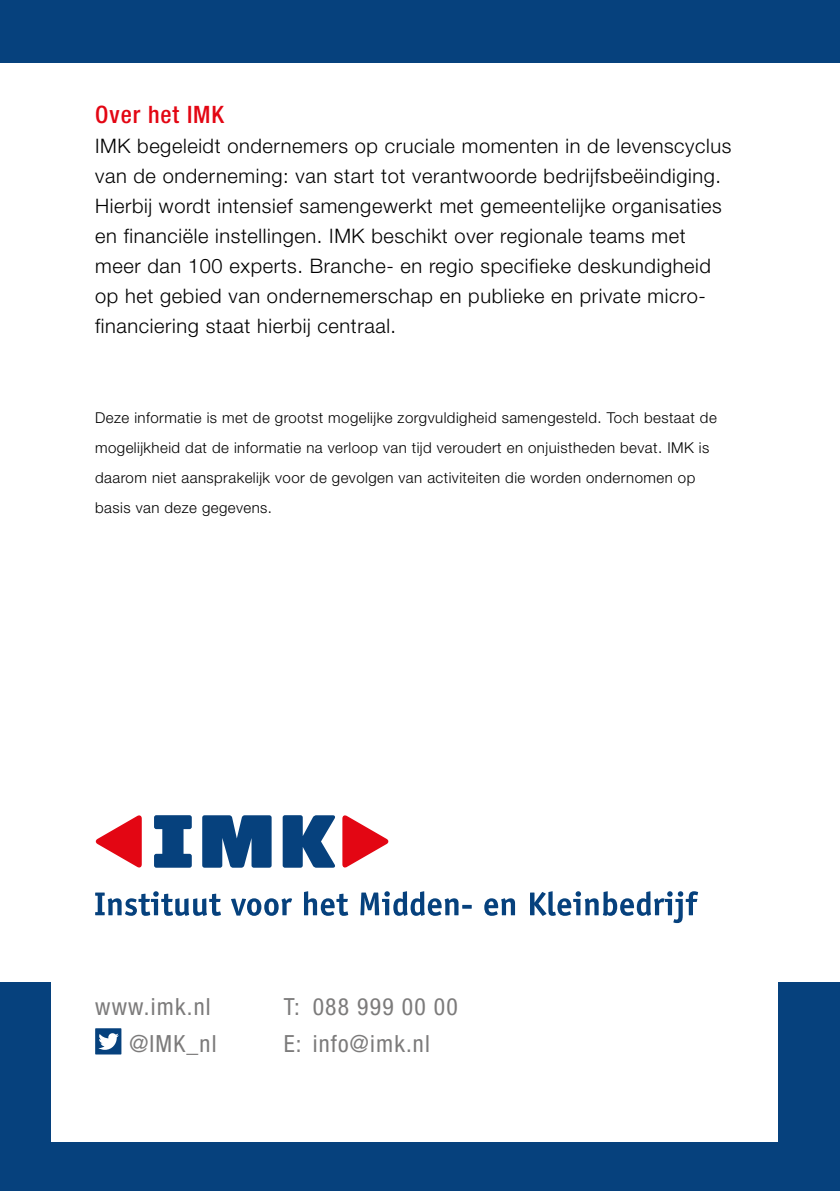
<style>
.page{position:relative;width:840px;height:1191px;background:#fff}
.page>*{position:absolute;margin:0;border:0;box-sizing:border-box;transform-origin:0 0}
.t1{font:500 condensed 24px "Helvetica Neue";letter-spacing:.04em;color:#e30613}
.t2{font:condensed 23.6px/36.8px "Helvetica Neue";letter-spacing:.05em;color:#7c7b7b}
.t3{font:300 20px/30px "Helvetica Neue";letter-spacing:.03em;color:#000}
.t4{font:300 15px/30px "Helvetica Neue";letter-spacing:.03em;color:#000}
</style>
<div class="page">
<div style="left:0;top:982px;width:839px;height:209px;background:#06417d"></div>
<div style="left:51px;top:975px;width:726px;height:167px;background:#fff"></div>
<div style="left:0;top:0;width:839px;height:62px;background:#06417d"></div>
<svg style="left:202px;top:815px;width:69px;height:52px;background:#21558b"></svg>
<svg style="left:154px;top:815px;width:38px;height:52px"></svg>
<svg style="left:95px;top:815px;width:47px;height:53px"></svg>
<svg style="left:342px;top:815px;width:47px;height:53px"></svg>
<svg style="left:282px;top:815px;width:53px;height:52px"></svg>
<svg style="left:95px;top:891px;width:126px;height:25px"></svg>
<svg style="left:231px;top:898px;width:61px;height:18px"></svg>
<svg style="left:304px;top:891px;width:44px;height:25px"></svg>
<svg style="left:360px;top:891px;width:111px;height:25px"></svg>
<svg style="left:484px;top:898px;width:30px;height:18px"></svg>
<svg style="left:530px;top:891px;width:167px;height:32px"></svg>
<div style="left:95px;top:1028px;width:26px;height:26px;background:#06417d"></div>
<svg style="left:98px;top:1033px;width:21px;height:16px"></svg>
<p class="t1" style="left:95px;top:100px;width:130px">Over het IMK</p>
<p class="t3" style="left:95px;top:130px;width:637px">IMK begeleidt ondernemers op cruciale momenten in de levenscyclus van de onderneming: van start tot verantwoorde bedrijfsbeëindiging.<br>Hierbij wordt intensief samengewerkt met gemeentelijke organisaties en financiële instellingen. IMK beschikt over regionale teams met meer dan 100 experts. Branche- en regio specifieke deskundigheid op het gebied van ondernemerschap en publieke en private micro&shy;financiering staat hierbij centraal.</p>
<p class="t4" style="left:95px;top:402px;width:622px">Deze informatie is met de grootst mogelijke zorgvuldigheid samengesteld. Toch bestaat de mogelijkheid dat de informatie na verloop van tijd veroudert en onjuistheden bevat. IMK is daarom niet aansprakelijk voor de gevolgen van activiteiten die worden ondernomen op basis van deze gegevens.</p>
<p class="t2" style="left:95px;top:988px;width:123px;text-align:right">www.imk.nl @IMK_nl</p>
<p class="t2" style="left:283px;top:988px;width:175px">T: 088 999 00 00<br>E: info@imk.nl</p>
</div>
